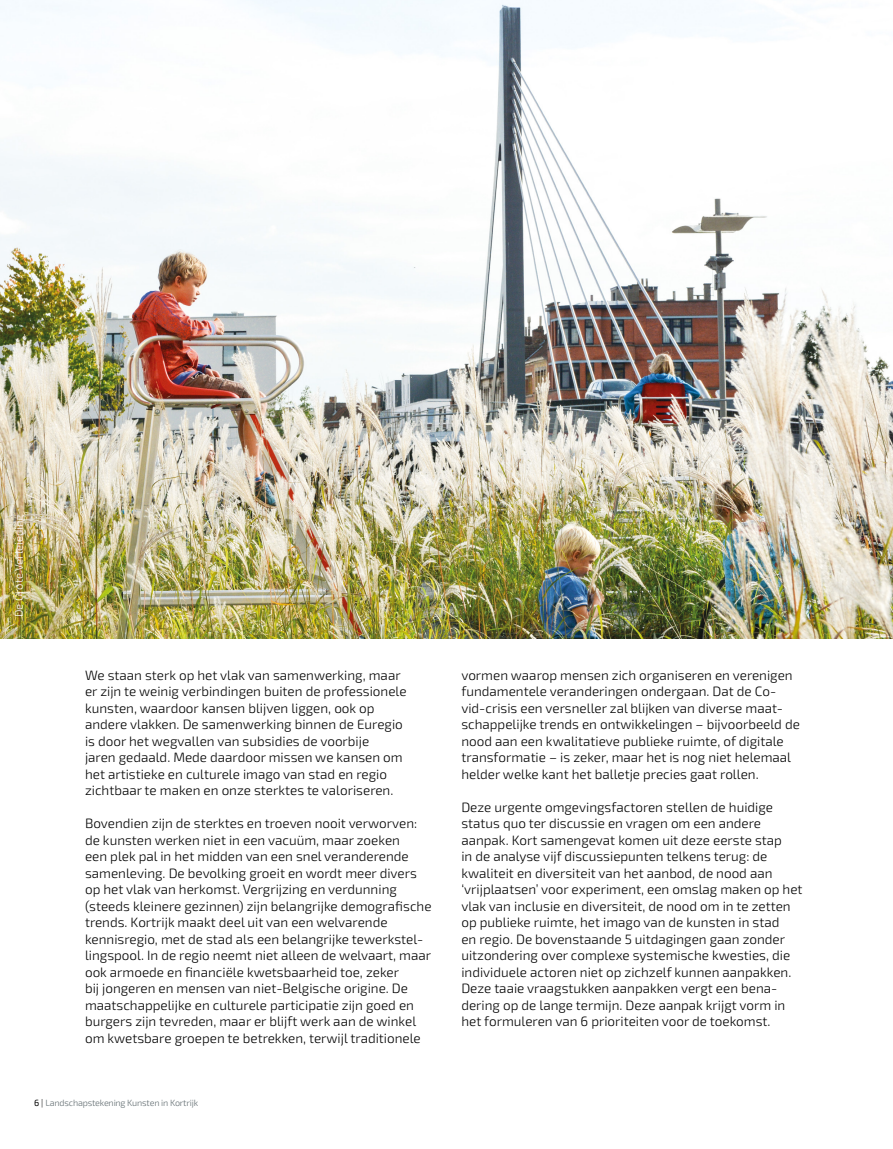
<style>
.page{position:relative;width:893px;height:1149px;background:#fff}
.page>*{position:absolute;margin:0;border:0;box-sizing:border-box;transform-origin:0 0}
.t1{font:300 13.5px/16.5px "Exo 2";color:#000}
.t2{font:300 11.25px "Exo 2";color:#fff}
.t3{font:300 9px "Exo 2";letter-spacing:-.02em;color:#616c70}
.s1{font-weight:400;color:#000}
.s2{color:#000}
</style>
<div class="page">
<img style="left:0;top:0;width:893px;height:638px">
<p class="t2" style="left:11px;top:617px;width:104px;rotate:-90deg">De Grote Verleieding</p>
<p class="t1" style="left:85px;top:666px;width:323px">We staan sterk op het vlak van samenwerking, maar er zijn te weinig verbindingen buiten de professionele kunsten, waardoor kansen blijven liggen, ook op andere vlakken. De samenwerking binnen de Euregio is door het wegvallen van subsidies de voorbije<br>jaren gedaald. Mede daardoor missen we kansen om het artistieke en culturele imago van stad en regio zichtbaar te maken en onze sterktes te valoriseren.</p>
<p class="t1" style="left:85px;top:814px;width:348px">Bovendien zijn de sterktes en troeven nooit verworven: de kunsten werken niet in een vacuüm, maar zoeken<br>een plek pal in het midden van een snel veranderende samenleving. De bevolking groeit en wordt meer divers op het vlak van herkomst. Vergrijzing en verdunning (steeds kleinere gezinnen) zijn belangrijke demografische trends. Kortrijk maakt deel uit van een welvarende kennisregio, met de stad als een belangrijke tewerkstel&shy;lingspool. In de regio neemt niet alleen de welvaart, maar ook armoede en financiële kwetsbaarheid toe, zeker<br>bij jongeren en mensen van niet-Belgische origine. De maatschappelijke en culturele participatie zijn goed en burgers zijn tevreden, maar er blijft werk aan de winkel om kwetsbare groepen te betrekken, terwijl traditionele</p>
<p class="t3" style="left:34px;top:1096px;width:166px"><span class="s1">6</span> <span class="s2">|</span> Landschapstekening Kunsten in Kortrijk</p>
<p class="t1" style="left:461px;top:666px;width:340px">vormen waarop mensen zich organiseren en verenigen fundamentele veranderingen ondergaan. Dat de Co&shy;vid-crisis een versneller zal blijken van diverse maat&shy;schappelijke trends en ontwikkelingen – bijvoorbeeld de nood aan een kwalitatieve publieke ruimte, of digitale transformatie – is zeker, maar het is nog niet helemaal helder welke kant het balletje precies gaat rollen.</p>
<p class="t1" style="left:461px;top:798px;width:343px">Deze urgente omgevingsfactoren stellen de huidige status quo ter discussie en vragen om een andere aanpak. Kort samengevat komen uit deze eerste stap<br>in de analyse vijf discussiepunten telkens terug: de kwaliteit en diversiteit van het aanbod, de nood aan ‘vrijplaatsen’ voor experiment, een omslag maken op het vlak van inclusie en diversiteit, de nood om in te zetten op publieke ruimte, het imago van de kunsten in stad<br>en regio. De bovenstaande 5 uitdagingen gaan zonder uitzondering over complexe systemische kwesties, die individuele actoren niet op zichzelf kunnen aanpakken.<br>Deze taaie vraagstukken aanpakken vergt een bena&shy;dering op de lange termijn. Deze aanpak krijgt vorm in het formuleren van 6 prioriteiten voor de toekomst.</p>
</div>
